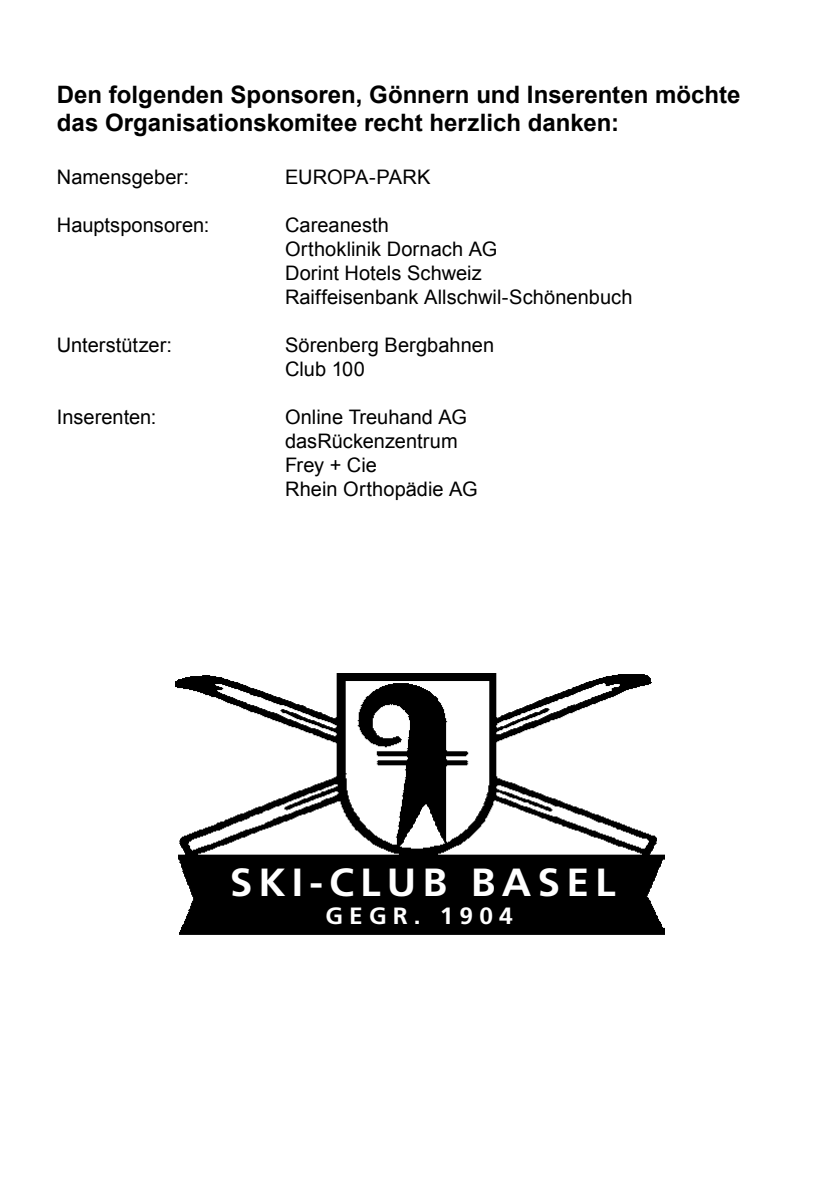
<style>
.page{position:relative;width:840px;height:1191px;background:#fff}
.page>*{position:absolute;margin:0;border:0;box-sizing:border-box;transform-origin:0 0}
.t1{font:700 39.2px "Frutiger";letter-spacing:.15em;color:#fff;scale:1.04 1}
.t2{font:700 24px/28.8px "Arial";color:#000}
.t3{font:700 23.6px "Frutiger";letter-spacing:.25em;color:#fff;scale:1.04 1}
.t4{font:20px/24px "Arial";color:#000}
</style>
<div class="page">
<img style="left:176px;top:674px;width:487px;height:261px">
<p class="t2" style="left:57px;top:80px;width:685px">Den folgenden Sponsoren, Gönnern und Inserenten möchte das Organisationskomitee recht herzlich danken:</p>
<p class="t4" style="left:57px;top:165px;width:134px">Namensgeber:</p>
<p class="t4" style="left:285px;top:165px;width:147px">EUROPA-PARK</p>
<p class="t4" style="left:57px;top:213px;width:154px">Hauptsponsoren:</p>
<p class="t4" style="left:285px;top:213px;width:349px">Careanesth<br>Orthoklinik Dornach AG<br>Dorint Hotels Schweiz<br>Raiffeisenbank Allschwil-Schönenbuch</p>
<p class="t4" style="left:57px;top:333px;width:117px">Unterstützer:</p>
<p class="t4" style="left:285px;top:333px;width:210px">Sörenberg Bergbahnen<br>Club 100</p>
<p class="t4" style="left:57px;top:405px;width:101px">Inserenten:</p>
<p class="t4" style="left:285px;top:405px;width:194px">Online Treuhand AG dasRückenzentrum<br>Frey + Cie<br>Rhein Orthopädie AG</p>
<h1 class="t1" style="left:229px;top:859px;width:372px">SKI-CLUB BASEL</h1>
<p class="t3" style="left:325px;top:902px;width:181px">GEGR. 1904</p>
</div>
